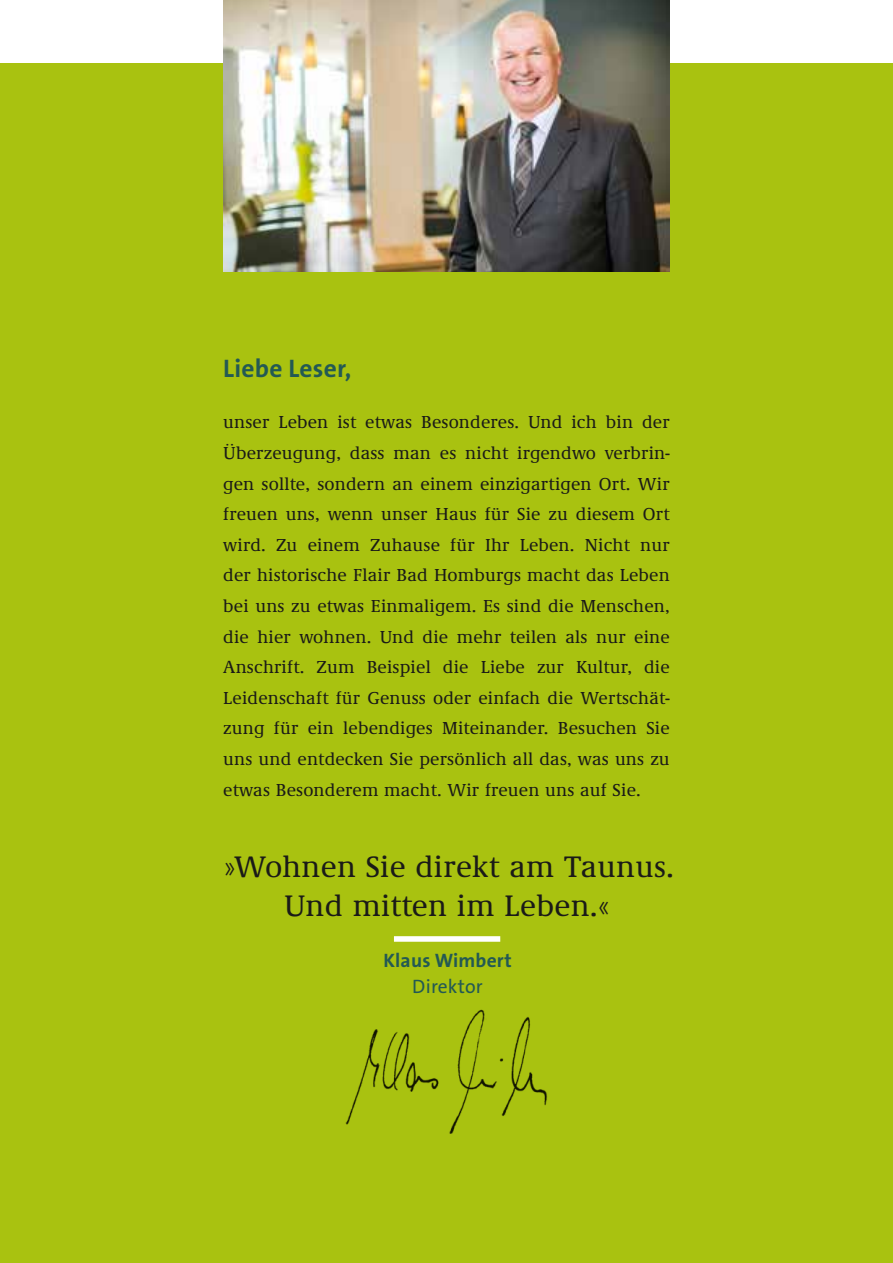
<style>
.page{position:relative;width:893px;height:1263px;background:#fff}
.page>*{position:absolute;margin:0;border:0;box-sizing:border-box;transform-origin:0 0}
.t1{font:500 30.75px/39px "Demos";letter-spacing:.01em;color:#1a1a18;text-align:center}
.t2{font:25.5px "The Sans LP7 Bld";letter-spacing:.01em;color:#235954}
.t3{font:19.5px "The Sans LP7 Bld";letter-spacing:.01em;color:#235954}
.t4{font:19.5px "The Sans LP5 Plain";letter-spacing:.01em;color:#235954}
.t5{font:500 18px/30.6px "Demos";letter-spacing:.01em;color:#1a1a18;text-align:justify}
</style>
<div class="page">
<div style="left:0;top:64px;width:893px;height:1199px;background:#a9c210"></div>
<div style="left:394px;top:936px;width:106px;height:6px;background:#fff"></div>
<img style="left:345px;top:1009px;width:202px;height:124px">
<img style="left:223px;top:0;width:447px;height:272px">
<h2 class="t2" style="left:223px;top:352px;width:130px">Liebe Leser,</h2>
<p class="t5" style="left:223px;top:408px;width:448px">unser Leben ist etwas Besonderes. Und ich bin der Überzeugung, dass man es nicht irgendwo verbrin&shy;gen sollte, sondern an einem einzigartigen Ort. Wir freuen uns, wenn unser Haus für Sie zu diesem Ort wird. Zu einem Zuhause für Ihr Leben. Nicht nur der historische Flair Bad Homburgs macht das Leben bei uns zu etwas Einmaligem. Es sind die Menschen, die hier wohnen. Und die mehr teilen als nur eine Anschrift. Zum Beispiel die Liebe zur Kultur, die Leidenschaft für Genuss oder einfach die Wertschät&shy;zung für ein lebendiges Miteinander. Besuchen Sie uns und entdecken Sie persönlich all das, was uns zu etwas Besonderem macht. Wir freuen uns auf Sie.</p>
<h1 class="t1" style="left:224px;top:848px;width:451px">»Wohnen Sie direkt am Taunus.<br>Und mitten im Leben.«</h1>
<p class="t3" style="left:383px;top:948px;width:130px">Klaus Wimbert</p>
<p class="t4" style="left:412px;top:974px;width:72px">Direktor</p>
</div>
